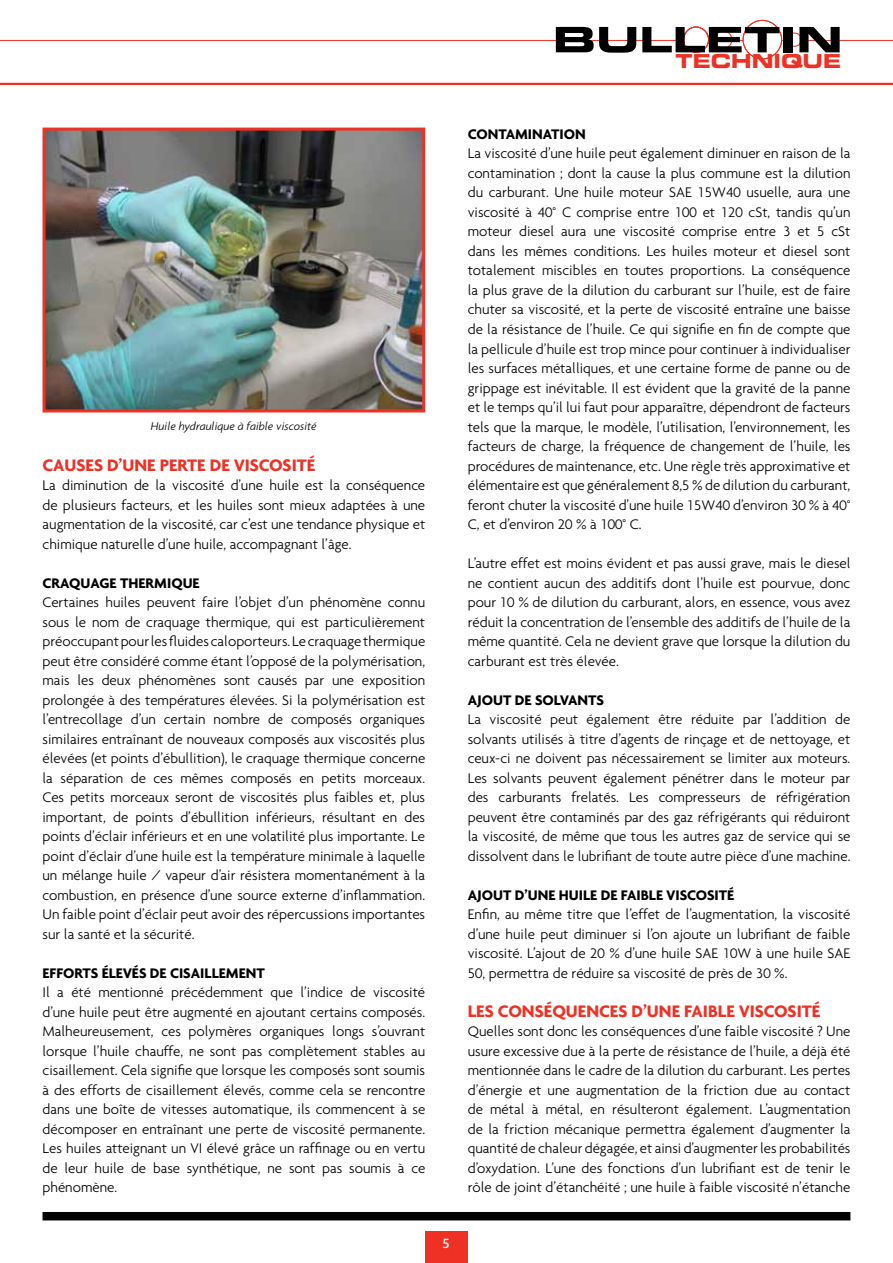
<style>
.page{position:relative;width:893px;height:1263px;background:#fff}
.page>*{position:absolute;margin:0;border:0;box-sizing:border-box;transform-origin:0 0}
.t1{font:19.2px "Eurostile LT Std Bold Ex 2";color:#ee3124}
.t2{font:700 18px "Agenda";color:#ee3124}
.t3{font:300 15px/19.5px "Agenda";color:#000;text-align:justify}
.t4{font:700 15px "Agenda";color:#000}
.t5{font:500 13.5px "Dax";color:#fff}
.t6{font:italic 300 12px "Agenda";color:#000}
</style>
<div class="page">
<div style="left:43px;top:1212px;width:807px;height:8px;background:#000"></div>
<div style="left:425px;top:1231px;width:43px;height:32px;background:#ee3124"></div>
<hr style="left:0;top:83px;width:893px;height:2px;background:#ee3124">
<hr style="left:0;top:40px;width:893px;height:1px;background:#ee3124">
<svg style="left:556px;top:27px;width:80px;height:26px"></svg>
<svg style="left:642px;top:20px;width:198px;height:40px"></svg>
<img style="left:47px;top:132px;width:374px;height:276px">
<div style="left:43px;top:128px;width:382px;height:284px;border:3px solid #ee3124"></div>
<p class="t1" style="left:676px;top:48px;width:167px">TECHNIQUE</p>
<p class="t6" style="left:151px;top:419px;width:167px">Huile hydraulique à faible viscosité</p>
<p class="t2" style="left:43px;top:454px;width:274px">CAUSES D’UNE PERTE DE VISCOSITÉ</p>
<p class="t3" style="left:43px;top:475px;width:384px">La diminution de la viscosité d’une huile est la conséquence de plusieurs facteurs, et les huiles sont mieux adaptées à une augmentation de la viscosité, car c’est une tendance physique et chimique naturelle d’une huile, accompagnant l’âge.</p>
<p class="t4" style="left:43px;top:574px;width:159px">CRAQUAGE THERMIQUE</p>
<p class="t3" style="left:43px;top:592px;width:384px">Certaines huiles peuvent faire l’objet d’un phénomène connu sous le nom de craquage thermique, qui est particulièrement préoccupant pour les fluides caloporteurs. Le craquage thermique peut être considéré comme étant l’opposé de la polymérisation, mais les deux phénomènes sont causés par une exposition prolongée à des températures élevées. Si la polymérisation est l’entrecollage d’un certain nombre de composés organiques similaires entraînant de nouveaux composés aux viscosités plus élevées (et points d’ébullition), le craquage thermique concerne la séparation de ces mêmes composés en petits morceaux.<br>Ces petits morceaux seront de viscosités plus faibles et, plus important, de points d’ébullition inférieurs, résultant en des points d’éclair inférieurs et en une volatilité plus importante. Le point d’éclair d’une huile est la température minimale à laquelle un mélange huile / vapeur d’air résistera momentanément à la combustion, en présence d’une source externe d’inflammation.<br>Un faible point d’éclair peut avoir des répercussions importantes sur la santé et la sécurité.</p>
<p class="t4" style="left:43px;top:964px;width:224px">EFFORTS ÉLEVÉS DE CISAILLEMENT</p>
<p class="t3" style="left:43px;top:982px;width:384px">Il a été mentionné précédemment que l’indice de viscosité d’une huile peut être augmenté en ajoutant certains composés.<br>Malheureusement, ces polymères organiques longs s’ouvrant lorsque l’huile chauffe, ne sont pas complètement stables au cisaillement. Cela signifie que lorsque les composés sont soumis à des efforts de cisaillement élevés, comme cela se rencontre dans une boîte de vitesses automatique, ils commencent à se décomposer en entraînant une perte de viscosité permanente.<br>Les huiles atteignant un VI élevé grâce un raffinage ou en vertu de leur huile de base synthétique, ne sont pas soumis à ce phénomène.</p>
<p class="t5" style="left:443px;top:1236px;width:9px">5</p>
<p class="t4" style="left:468px;top:125px;width:120px">CONTAMINATION</p>
<p class="t3" style="left:468px;top:144px;width:384px">La viscosité d’une huile peut également diminuer en raison de la contamination ; dont la cause la plus commune est la dilution du carburant. Une huile moteur SAE 15W40 usuelle, aura une viscosité à 40° C comprise entre 100 et 120 cSt, tandis qu’un moteur diesel aura une viscosité comprise entre 3 et 5 cSt dans les mêmes conditions. Les huiles moteur et diesel sont totalement miscibles en toutes proportions. La conséquence la plus grave de la dilution du carburant sur l’huile, est de faire chuter sa viscosité, et la perte de viscosité entraîne une baisse de la résistance de l’huile. Ce qui signifie en fin de compte que la pellicule d’huile est trop mince pour continuer à individualiser les surfaces métalliques, et une certaine forme de panne ou de grippage est inévitable. Il est évident que la gravité de la panne et le temps qu’il lui faut pour apparaître, dépendront de facteurs tels que la marque, le modèle, l’utilisation, l’environnement, les facteurs de charge, la fréquence de changement de l’huile, les procédures de maintenance, etc. Une règle très approximative et élémentaire est que généralement 8,5 % de dilution du carburant, feront chuter la viscosité d’une huile 15W40 d’environ 30 % à 40° C, et d’environ 20 % à 100° C.</p>
<p class="t3" style="left:468px;top:553px;width:384px">L’autre effet est moins évident et pas aussi grave, mais le diesel ne contient aucun des additifs dont l’huile est pourvue, donc pour 10 % de dilution du carburant, alors, en essence, vous avez réduit la concentration de l’ensemble des additifs de l’huile de la même quantité. Cela ne devient grave que lorsque la dilution du carburant est très élevée.</p>
<p class="t4" style="left:468px;top:690px;width:138px">AJOUT DE SOLVANTS</p>
<p class="t3" style="left:468px;top:709px;width:384px">La viscosité peut également être réduite par l’addition de solvants utilisés à titre d’agents de rinçage et de nettoyage, et ceux-ci ne doivent pas nécessairement se limiter aux moteurs.<br>Les solvants peuvent également pénétrer dans le moteur par des carburants frelatés. Les compresseurs de réfrigération peuvent être contaminés par des gaz réfrigérants qui réduiront la viscosité, de même que tous les autres gaz de service qui se dissolvent dans le lubrifiant de toute autre pièce d’une machine.</p>
<p class="t4" style="left:468px;top:885px;width:268px">AJOUT D’UNE HUILE DE FAIBLE VISCOSITÉ</p>
<p class="t3" style="left:468px;top:904px;width:384px">Enfin, au même titre que l’effet de l’augmentation, la viscosité d’une huile peut diminuer si l’on ajoute un lubrifiant de faible viscosité. L’ajout de 20 % d’une huile SAE 10W à une huile SAE 50, permettra de réduire sa viscosité de près de 30 %.</p>
<p class="t2" style="left:468px;top:1000px;width:354px">LES CONSÉQUENCES D’UNE FAIBLE VISCOSITÉ</p>
<p class="t3" style="left:468px;top:1021px;width:384px">Quelles sont donc les conséquences d’une faible viscosité ? Une usure excessive due à la perte de résistance de l’huile, a déjà été mentionnée dans le cadre de la dilution du carburant. Les pertes d’énergie et une augmentation de la friction due au contact de métal à métal, en résulteront également. L’augmentation de la friction mécanique permettra également d’augmenter la quantité de chaleur dégagée, et ainsi d’augmenter les probabilités d’oxydation. L’une des fonctions d’un lubrifiant est de tenir le rôle de joint d’étanchéité ; une huile à faible viscosité n’étanche</p>
</div>
